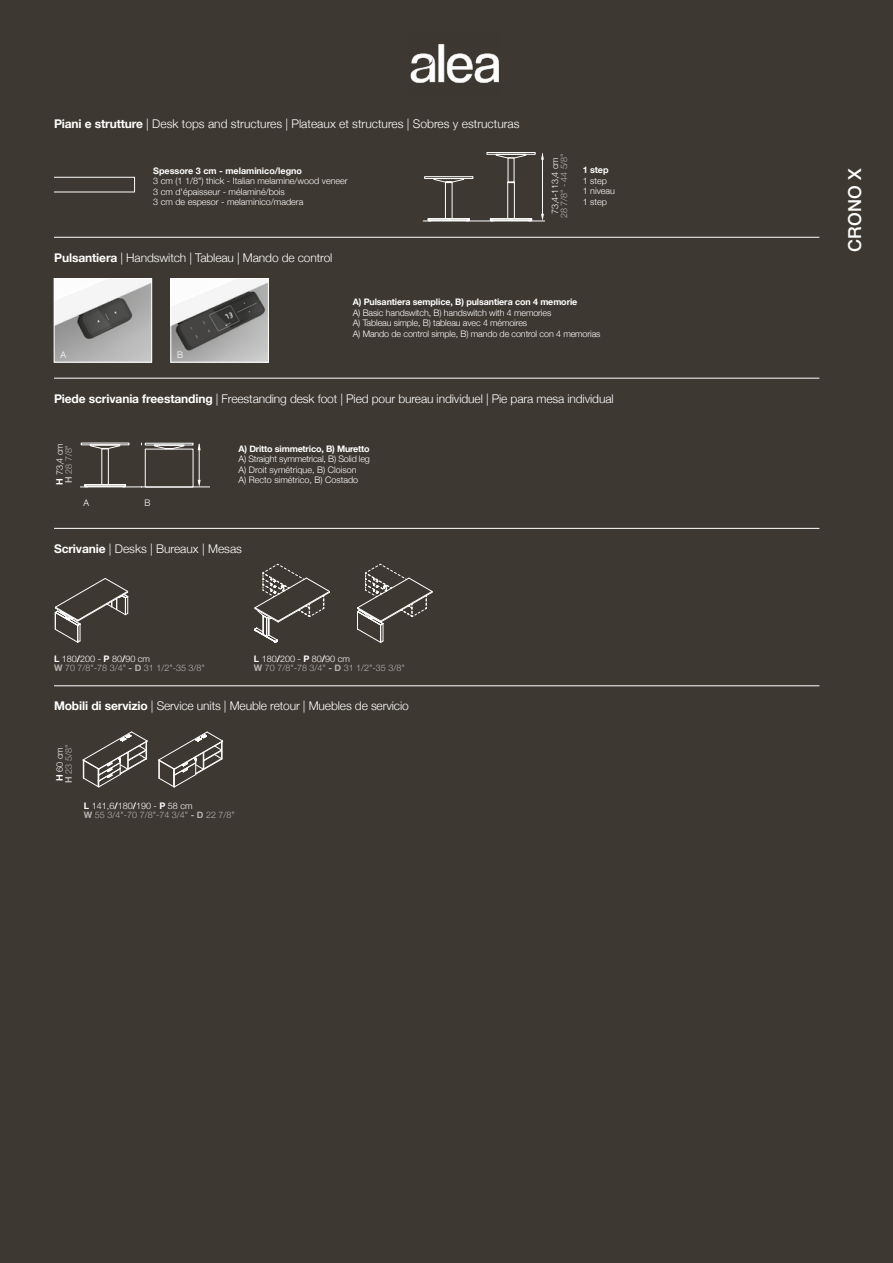
<style>
.page{position:relative;width:893px;height:1263px;background:#3d3832}
.page>*{position:absolute;margin:0;border:0;box-sizing:border-box;transform-origin:0 0}
.t1{font:500 18px "Helvetica Neue";color:#fff}
.t2{font:300 12px "Helvetica Neue";letter-spacing:-.01em;color:#fff}
.t3{font:300 9px/10.5px "Helvetica Neue";letter-spacing:-.01em;color:#fff}
.t4{font:300 9px/9px "Helvetica Neue";color:#b3b2b2}
.t5{font:700 9px "Helvetica Neue";letter-spacing:-.01em;color:#fff}
.s1{font-weight:700}
.s2{font-weight:700;color:#fff}
.s3{color:#fff}
</style>
<div class="page">
<img style="left:410px;top:44px;width:89px;height:39px">
<hr style="left:54px;top:237px;width:765px;height:1px;background:#fff">
<div style="left:445px;top:182px;width:7px;height:37px;border:1px solid #fff"></div>
<div style="left:424px;top:176px;width:49px;height:3px;border:1px solid #fff"></div>
<div style="left:507px;top:182px;width:8px;height:37px;border:1px solid #fff"></div>
<div style="left:487px;top:152px;width:48px;height:3px;border:1px solid #fff"></div>
<hr style="left:423px;top:221px;width:121px;height:1px;background:#fff">
<svg style="left:428px;top:218px;width:42px;height:3px"></svg>
<svg style="left:490px;top:218px;width:42px;height:3px"></svg>
<svg style="left:433px;top:178px;width:31px;height:5px"></svg>
<svg style="left:496px;top:154px;width:30px;height:4px"></svg>
<hr style="left:542px;top:154px;width:1px;height:61px;background:#fff">
<svg style="left:541px;top:214px;width:3px;height:7px"></svg>
<svg style="left:541px;top:152px;width:3px;height:8px"></svg>
<hr style="left:54px;top:378px;width:765px;height:1px;background:#fff">
<svg style="left:55px;top:177px;width:80px;height:15px"></svg>
<hr style="left:54px;top:685px;width:765px;height:1px;background:#fff">
<hr style="left:54px;top:528px;width:765px;height:1px;background:#fff">
<img style="left:56px;top:280px;width:94px;height:80px">
<div style="left:54px;top:278px;width:98px;height:84px;border:1px solid #fff"></div>
<img style="left:173px;top:280px;width:94px;height:80px">
<div style="left:171px;top:278px;width:98px;height:84px;border:1px solid #fff"></div>
<svg style="left:158px;top:731px;width:65px;height:56px"></svg>
<svg style="left:83px;top:731px;width:65px;height:56px"></svg>
<hr style="left:80px;top:487px;width:61px;height:1px;background:#fff">
<div style="left:102px;top:449px;width:7px;height:36px;border:1px solid #fff"></div>
<svg style="left:84px;top:484px;width:42px;height:3px"></svg>
<svg style="left:90px;top:444px;width:30px;height:6px"></svg>
<hr style="left:141px;top:487px;width:69px;height:1px;background:#fff">
<div style="left:145px;top:443px;width:48px;height:2px;border:1px solid #fff"></div>
<svg style="left:154px;top:445px;width:30px;height:4px"></svg>
<div style="left:145px;top:449px;width:48px;height:38px;border:1px solid #fff"></div>
<hr style="left:199px;top:444px;width:1px;height:40px;background:#fff">
<svg style="left:198px;top:480px;width:3px;height:7px"></svg>
<svg style="left:198px;top:443px;width:3px;height:7px"></svg>
<svg style="left:55px;top:578px;width:73px;height:65px"></svg>
<svg style="left:357px;top:564px;width:76px;height:79px"></svg>
<svg style="left:254px;top:564px;width:76px;height:79px"></svg>
<h2 class="t2" style="left:54px;top:116px;width:467px"><span class="s1">Piani e strutture</span> | Desk tops and structures | Plateaux et structures | Sobres y estructuras</h2>
<p class="t5" style="left:153px;top:165px;width:150px">Spessore 3 cm - melaminico/legno</p>
<p class="t3" style="left:153px;top:175px;width:196px">3 cm (1 1/8") thick - Italian melamine/wood veneer<br>3 cm d'épaisseur - mélaminé/bois<br>3 cm de espesor - melaminico/madera</p>
<h2 class="t2" style="left:54px;top:250px;width:280px"><span class="s1">Pulsantiera</span> | Handswitch | Tableau | Mando de control</h2>
<p class="t3" style="left:549px;top:214px;width:58px;rotate:-90deg">73,4-113,4 cm</p>
<p class="t4" style="left:559px;top:218px;width:66px;rotate:-90deg">28 7/8" - 44 5/8"</p>
<p class="t5" style="left:583px;top:165px;width:27px">1 step</p>
<p class="t3" style="left:583px;top:175px;width:34px">1 step<br>1 niveau<br>1 step</p>
<p class="t3" style="left:60px;top:350px;width:7px">A</p>
<p class="t3" style="left:177px;top:350px;width:7px">B</p>
<p class="t5" style="left:353px;top:297px;width:226px">A) Pulsantiera semplice, B) pulsantiera con 4 memorie</p>
<p class="t3" style="left:353px;top:307px;width:249px">A) Basic handswitch, B) handswitch with 4 memories<br>A) Tableau simple, B) tableau avec 4 mémoires<br>A) Mando de control simple, B) mando de control con 4 memorias</p>
<h2 class="t2" style="left:54px;top:391px;width:561px"><span class="s1">Piede scrivania freestanding</span> | Freestanding desk foot | Pied pour bureau individuel | Pie para mesa individual</h2>
<p class="t5" style="left:239px;top:443px;width:133px">A) Dritto simmetrico, B) Muretto</p>
<p class="t3" style="left:239px;top:453px;width:133px">A) Straight symmetrical, B) Solid leg<br>A) Droit symétrique, B) Cloison</p>
<p class="t3" style="left:54px;top:485px;width:43px;rotate:-90deg"><span class="s1">H</span> 73,4 cm</p>
<p class="t4" style="left:64px;top:483px;width:39px;rotate:-90deg"><span class="s1">H</span> 28 7/8"</p>
<p class="t3" style="left:239px;top:474px;width:121px">A) Recto simétrico, B) Costado</p>
<p class="t3" style="left:84px;top:498px;width:7px">A</p>
<p class="t3" style="left:144px;top:498px;width:7px">B</p>
<h2 class="t2" style="left:54px;top:541px;width:190px"><span class="s1">Scrivanie</span> | Desks | Bureaux | Mesas</h2>
<p class="t4" style="left:54px;top:654px;width:152px"><span class="s2">L</span> <span class="s3">180</span><span class="s2">/</span><span class="s3">200 -</span> <span class="s2">P</span> <span class="s3">80</span><span class="s2">/</span><span class="s3">90 cm<br></span><span class="s1">W</span> 70 7/8"-78 3/4" <span class="s1">- D</span> 31 1/2"-35 3/8"</p>
<p class="t4" style="left:254px;top:654px;width:152px"><span class="s2">L</span> <span class="s3">180</span><span class="s2">/</span><span class="s3">200 -</span> <span class="s2">P</span> <span class="s3">80</span><span class="s2">/</span><span class="s3">90 cm<br></span><span class="s1">W</span> 70 7/8"-78 3/4" <span class="s1">- D</span> 31 1/2"-35 3/8"</p>
<h2 class="t2" style="left:54px;top:698px;width:356px"><span class="s1">Mobili di servizio</span> | Service units | Meuble retour | Muebles de servicio</h2>
<p class="t4" style="left:55px;top:783px;width:40px;rotate:-90deg"><span class="s2">H</span> <span class="s3">60 cm<br></span><span class="s1">H</span> 23 5/8"</p>
<p class="t4" style="left:84px;top:801px;width:152px"><span class="s2">L</span> <span class="s3">141,6</span><span class="s2">/</span><span class="s3">180</span><span class="s2">/</span><span class="s3">190 -</span> <span class="s2">P</span> <span class="s3">58 cm<br></span><span class="s1">W</span> 55 3/4"-70 7/8"-74 3/4" <span class="s1">- D</span> 22 7/8"</p>
<h1 class="t1" style="left:840px;top:251px;width:84px;rotate:-90deg">CRONO X</h1>
</div>
